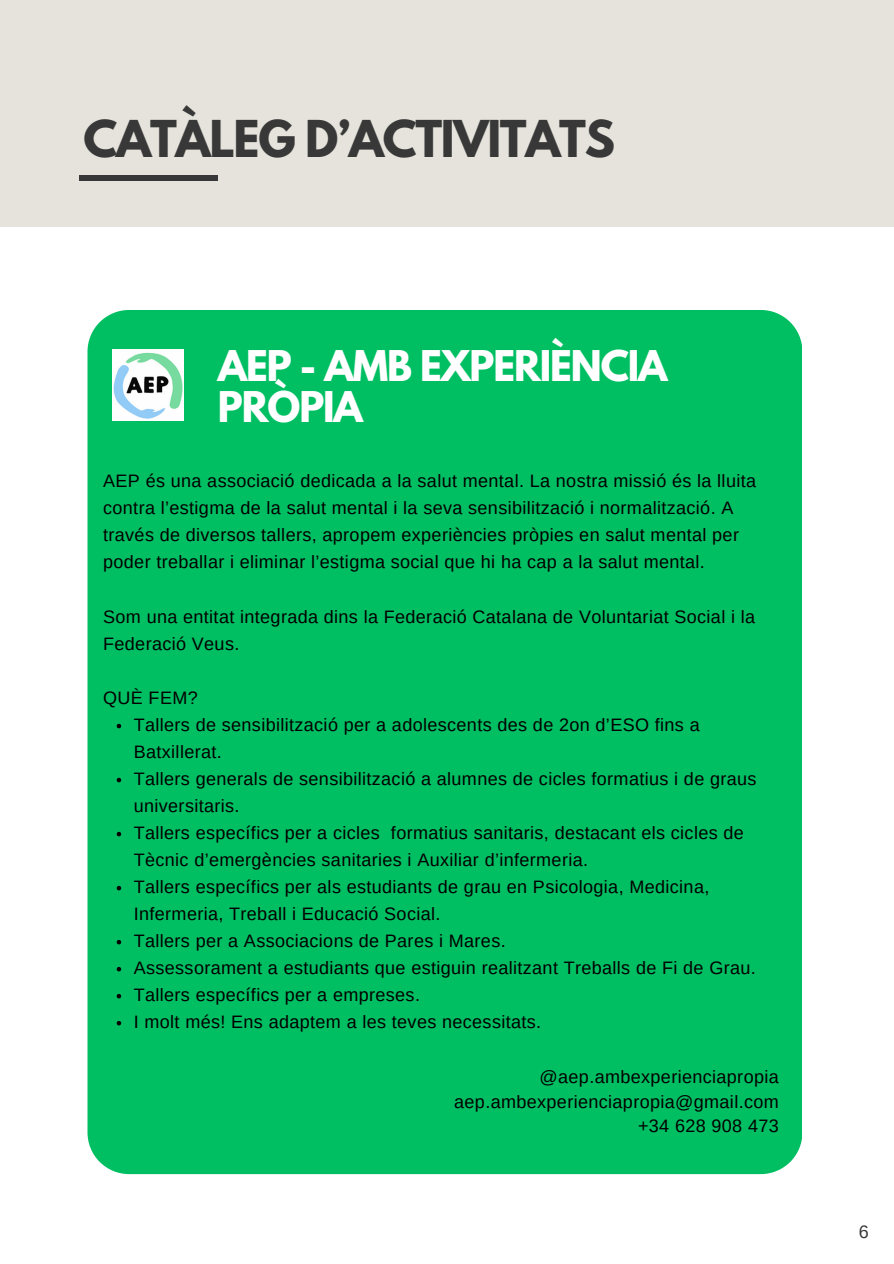
<style>
.page{position:relative;width:894px;height:1264px;background:#fff}
.page>*{position:absolute;margin:0;border:0;box-sizing:border-box;transform-origin:0 0}
.t1{font:700 45px "League Spartan";letter-spacing:-.03em;color:#383838}
.t2{font:700 37.5px/40.5px "League Spartan";letter-spacing:-.03em;color:#fff}
.t3{font:18px/27px "Arimo";letter-spacing:.02em;color:#000}
.t4{font:18px "Arimo";color:#383838}
</style>
<div class="page">
<div style="left:87px;top:310px;width:715px;height:864px;background:#00bf63"></div>
<div style="left:0;top:0;width:893px;height:226px;background:#e5e3dc"></div>
<div style="left:79px;top:175px;width:139px;height:6px;background:#383838"></div>
<svg style="left:117px;top:723px;width:4px;height:5px"></svg>
<svg style="left:117px;top:777px;width:4px;height:5px"></svg>
<svg style="left:117px;top:831px;width:4px;height:5px"></svg>
<svg style="left:117px;top:885px;width:4px;height:5px"></svg>
<svg style="left:117px;top:939px;width:4px;height:5px"></svg>
<svg style="left:117px;top:966px;width:4px;height:5px"></svg>
<svg style="left:117px;top:993px;width:4px;height:5px"></svg>
<svg style="left:117px;top:1020px;width:4px;height:5px"></svg>
<img style="left:113px;top:349px;width:71px;height:71px">
<p class="t1" style="left:84px;top:117px;width:532px">CATÀLEG D’ACTIVITATS</p>
<p class="t2" style="left:218px;top:351px;width:451px">AEP - AMB EXPERIÈNCIA<br>PRÒPIA</p>
<p class="t3" style="left:103px;top:467px;width:654px">AEP és una associació dedicada a la salut mental. La nostra missió és la lluita contra l’estigma de la salut mental i la seva sensibilització i normalització. A través de diversos tallers, apropem experiències pròpies en salut mental per poder treballar i eliminar l’estigma social que hi ha cap a la salut mental.</p>
<p class="t3" style="left:103px;top:602px;width:653px">Som una entitat integrada dins la Federació Catalana de Voluntariat Social i la<br>Federació Veus.</p>
<h3 class="t3" style="left:103px;top:683px;width:96px">QUÈ FEM?</h3>
<p class="t3" style="left:134px;top:710px;width:567px">Tallers de sensibilització per a adolescents des de 2on d’ESO fins a<br>Batxillerat.</p>
<p class="t3" style="left:134px;top:764px;width:624px">Tallers generals de sensibilització a alumnes de cicles formatius i de graus universitaris.</p>
<p class="t3" style="left:134px;top:818px;width:611px">Tallers específics per a cicles formatius sanitaris, destacant els cicles de<br>Tècnic d’emergències sanitaries i Auxiliar d’infermeria.</p>
<p class="t3" style="left:134px;top:872px;width:577px">Tallers específics per als estudiants de grau en Psicologia, Medicina,<br>Infermeria, Treball i Educació Social.</p>
<p class="t3" style="left:134px;top:926px;width:373px">Tallers per a Associacions de Pares i Mares.</p>
<p class="t3" style="left:134px;top:953px;width:623px">Assessorament a estudiants que estiguin realitzant Treballs de Fi de Grau.</p>
<p class="t3" style="left:134px;top:980px;width:287px">Tallers específics per a empreses.</p>
<p class="t3" style="left:134px;top:1007px;width:409px">I molt més! Ens adaptem a les teves necessitats.</p>
<h1 class="t3" style="left:539px;top:1063px;width:241px">@aep.ambexperienciapropia</h1>
<p class="t3" style="left:454px;top:1087px;width:326px">aep.ambexperienciapropia@gmail.com</p>
<h2 class="t3" style="left:637px;top:1112px;width:142px">+34 628 908 473</h2>
<p class="t4" style="left:858px;top:1222px;width:12px">6</p>
</div>
